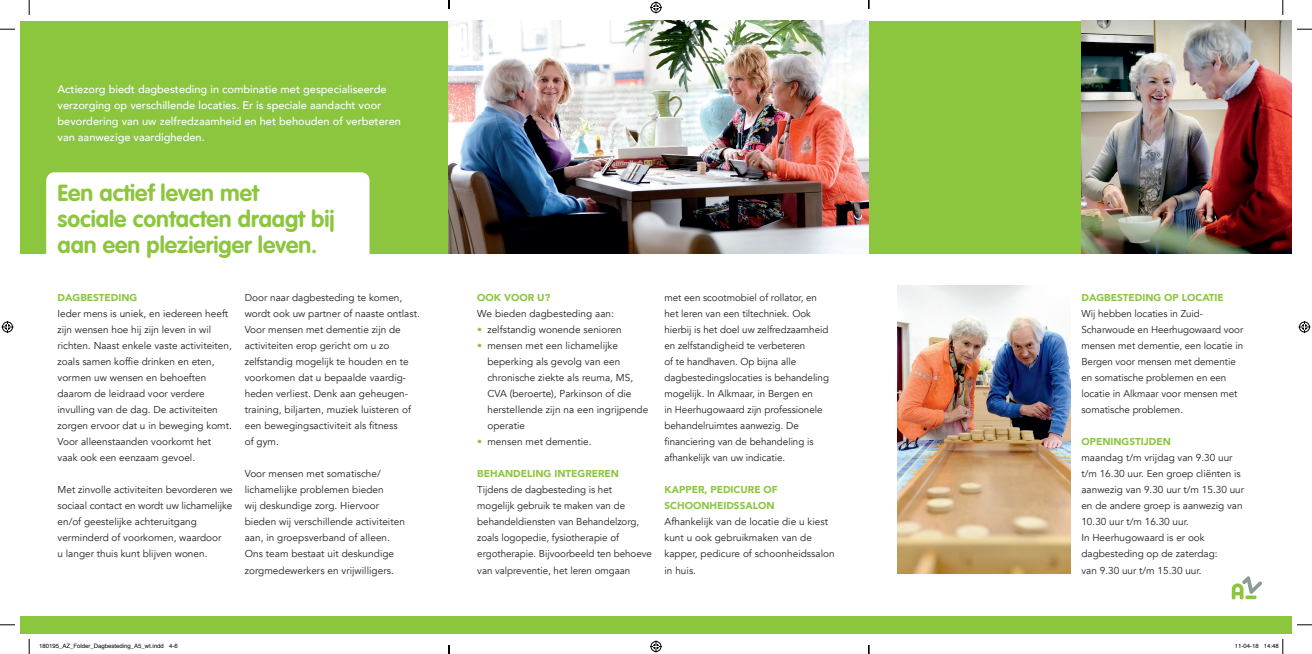
<style>
.page{position:relative;width:1312px;height:654px;background:#fff}
.page>*{position:absolute;margin:0;border:0;box-sizing:border-box;transform-origin:0 0}
.t1{font:700 23px/26px "VAG Rounded";color:#8bc63e}
.t2{font:500 11px/16px "Avenir";color:#fff}
.t3{font:10px/16px "Avenir";color:#231f20}
.t4{font:900 10px/16px "Avenir";color:#8bc63e}
.t5{font:6px "Helvetica";color:#000}
.s1{color:#8bc63e}
</style>
<div class="page">
<div style="left:868px;top:21px;width:420px;height:232px;background:#8bc63e"></div>
<div style="left:868px;top:616px;width:423px;height:17px;background:#8bc63e"></div>
<div style="left:21px;top:616px;width:847px;height:17px;background:#8bc63e"></div>
<div style="left:21px;top:21px;width:428px;height:232px;background:#8bc63e"></div>
<div style="left:46px;top:172px;width:323px;height:82px;background:#fff"></div>
<svg style="left:1231px;top:576px;width:30px;height:26px"></svg>
<img style="left:449px;top:21px;width:419px;height:232px">
<img style="left:1081px;top:21px;width:210px;height:232px">
<img style="left:897px;top:285px;width:172px;height:288px">
<svg style="left:0;top:29px;width:15px;height:1px"></svg>
<svg style="left:1297px;top:29px;width:14px;height:1px"></svg>
<svg style="left:0;top:624px;width:15px;height:1px"></svg>
<svg style="left:1297px;top:624px;width:14px;height:1px"></svg>
<svg style="left:29px;top:0;width:1px;height:15px"></svg>
<svg style="left:29px;top:639px;width:1px;height:15px"></svg>
<svg style="left:1282px;top:0;width:1px;height:15px"></svg>
<svg style="left:650px;top:2px;width:12px;height:12px"></svg>
<svg style="left:650px;top:640px;width:12px;height:12px"></svg>
<svg style="left:2px;top:321px;width:12px;height:12px"></svg>
<svg style="left:1298px;top:321px;width:12px;height:12px"></svg>
<svg style="left:1282px;top:639px;width:1px;height:15px"></svg>
<svg style="left:448px;top:0;width:2px;height:9px"></svg>
<svg style="left:448px;top:645px;width:2px;height:9px"></svg>
<p class="t2" style="left:58px;top:81px;width:345px">Actiezorg biedt dagbesteding in combinatie met gespecialiseerde verzorging op verschillende locaties. Er is speciale aandacht voor bevordering van uw zelfredzaamheid en het behouden of verbeteren van aanwezige vaardigheden.</p>
<h1 class="t1" style="left:58px;top:180px;width:279px">Een actief leven met<br>sociale contacten draagt bij aan een plezieriger leven.</h1>
<p class="t4" style="left:58px;top:289px;width:81px">DAGBESTEDING</p>
<p class="t3" style="left:58px;top:306px;width:176px">Ieder mens is uniek, en iedereen heeft zijn wensen hoe hij zijn leven in wil richten. Naast enkele vaste activiteiten, zoals samen koffie drinken en eten, vormen uw wensen en behoeften daarom de leidraad voor verdere invulling van de dag. De activiteiten zorgen ervoor dat u in beweging komt.<br>Voor alleenstaanden voorkomt het vaak ook een eenzaam gevoel.</p>
<p class="t3" style="left:58px;top:482px;width:177px">Met zinvolle activiteiten bevorderen we sociaal contact en wordt uw lichamelijke en/of geestelijke achteruitgang verminderd of voorkomen, waardoor<br>u langer thuis kunt blijven wonen.</p>
<p class="t3" style="left:245px;top:290px;width:176px">Door naar dagbesteding te komen, wordt ook uw partner of naaste ontlast.<br>Voor mensen met dementie zijn de activiteiten erop gericht om u zo zelfstandig mogelijk te houden en te voorkomen dat u bepaalde vaardig&shy;heden verliest. Denk aan geheugen&shy;training, biljarten, muziek luisteren of een bewegingsactiviteit als fitness<br>of gym.</p>
<p class="t3" style="left:245px;top:466px;width:162px">Voor mensen met somatische/ lichamelijke problemen bieden<br>wij deskundige zorg. Hiervoor bieden wij verschillende activiteiten aan, in groepsverband of alleen.<br>Ons team bestaat uit deskundige zorgmedewerkers en vrijwilligers.</p>
<p class="t4" style="left:477px;top:289px;width:74px">OOK VOOR U?</p>
<p class="t3" style="left:477px;top:306px;width:138px">We bieden dagbesteding aan:</p>
<p class="t3" style="left:477px;top:322px;width:146px"><span class="s1">•</span> zelfstandig wonende senioren</p>
<p class="t3" style="left:487px;top:338px;width:162px;text-indent:-10px"><span class="s1">•</span> mensen met een lichamelijke beperking als gevolg van een chronische ziekte als reuma, MS,<br>CVA (beroerte), Parkinson of die herstellende zijn na een ingrijpende operatie</p>
<p class="t3" style="left:477px;top:434px;width:116px"><span class="s1">•</span> mensen met dementie.</p>
<p class="t4" style="left:477px;top:465px;width:143px">BEHANDELING INTEGREREN</p>
<p class="t3" style="left:477px;top:482px;width:176px">Tijdens de dagbesteding is het<br>mogelijk gebruik te maken van de behandeldiensten van Behandelzorg, zoals logopedie, fysiotherapie of ergotherapie. Bijvoorbeeld ten behoeve van valpreventie, het leren omgaan</p>
<p class="t3" style="left:664px;top:290px;width:166px">met een scootmobiel of rollator, en het leren van een tiltechniek. Ook hierbij is het doel uw zelfredzaamheid en zelfstandigheid te verbeteren<br>of te handhaven. Op bijna alle dagbestedingslocaties is behandeling mogelijk. In Alkmaar, in Bergen en<br>in Heerhugowaard zijn professionele behandelruimtes aanwezig. De financiering van de behandeling is afhankelijk van uw indicatie.</p>
<p class="t4" style="left:664px;top:481px;width:115px">KAPPER, PEDICURE OF<br>SCHOONHEIDSSALON</p>
<p class="t3" style="left:664px;top:514px;width:172px">Afhankelijk van de locatie die u kiest kunt u ook gebruikmaken van de kapper, pedicure of schoonheidssalon in huis.</p>
<p class="t4" style="left:1081px;top:289px;width:144px">DAGBESTEDING OP LOCATIE</p>
<p class="t3" style="left:1081px;top:306px;width:163px">Wij hebben locaties in Zuid-<br>Scharwoude en Heerhugowaard voor mensen met dementie, een locatie in<br>Bergen voor mensen met dementie en somatische problemen en een locatie in Alkmaar voor mensen met somatische problemen.</p>
<p class="t4" style="left:1081px;top:433px;width:91px">OPENINGSTIJDEN</p>
<p class="t3" style="left:1081px;top:450px;width:164px">maandag t/m vrijdag van 9.30 uur t/m 16.30 uur. Een groep cliënten is aanwezig van 9.30 uur t/m 15.30 uur en de andere groep is aanwezig van<br>10.30 uur t/m 16.30 uur.<br>In Heerhugowaard is er ook dagbesteding op de zaterdag:<br>van 9.30 uur t/m 15.30 uur.</p>
<p class="t5" style="left:39px;top:641px;width:140px">180195_AZ_Folder_Dagbesteding_A5_wt.indd 4-6</p>
<p class="t5" style="left:1234px;top:641px;width:46px">11-04-18 14:48</p>
</div>
